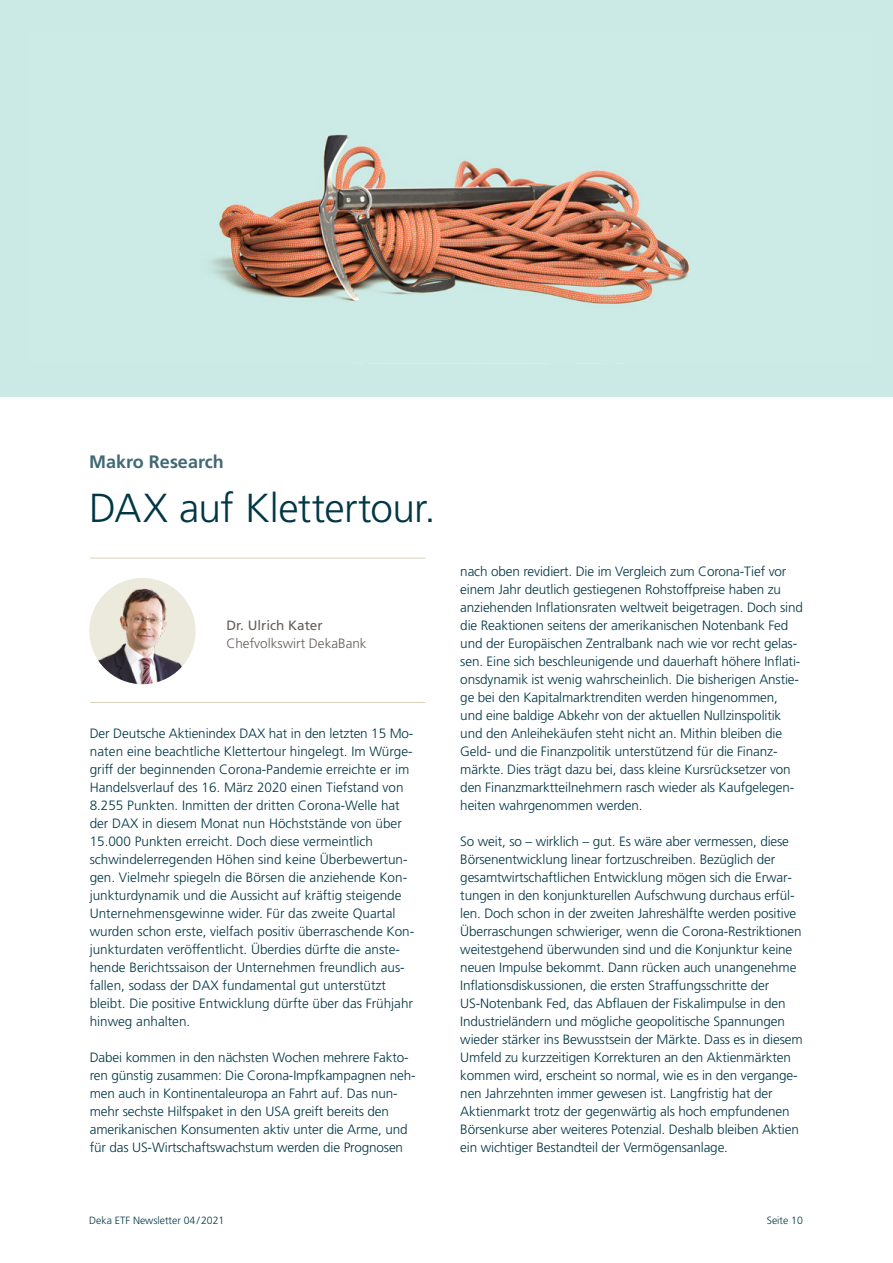
<style>
.page{position:relative;width:893px;height:1263px;background:#fff}
.page>*{position:absolute;margin:0;border:0;box-sizing:border-box;transform-origin:0 0}
.t1{font:300 40.5px "Deka Frutiger OTPS";letter-spacing:-.015em;color:#003745}
.t2{font:700 18px "Deka Frutiger OTPS";color:#406974}
.t3{font:300 13.5px/18px "Deka Frutiger OTPS";letter-spacing:-.01em;color:#003745}
.t4{font:300 13.5px "Deka Frutiger OTPS";color:#685d57}
.t5{font:13.5px "Deka Frutiger OTPS";color:#685d57}
.t6{font:300 10.5px "Deka Frutiger OTPS";color:#003745}
</style>
<div class="page">
<div style="left:0;top:0;width:893px;height:396px;background:#cceae5"></div>
<img style="left:211px;top:134px;width:479px;height:171px">
<div style="left:89px;top:578px;width:107px;height:106px;background:#ece9dd;border-radius:50%"></div>
<img style="left:89px;top:588px;width:107px;height:96px">
<hr style="left:90px;top:558px;width:335px;height:1px;background:#dad2ba">
<hr style="left:90px;top:702px;width:335px;height:1px;background:#dad2ba">
<h2 class="t2" style="left:89px;top:451px;width:136px">Makro Research</h2>
<h1 class="t1" style="left:89px;top:483px;width:348px">DAX auf Klettertour.</h1>
<p class="t5" style="left:226px;top:617px;width:98px">Dr. Ulrich Kater</p>
<p class="t4" style="left:226px;top:635px;width:142px">Chefvolkswirt DekaBank</p>
<p class="t3" style="left:90px;top:724px;width:326px">Der Deutsche Aktienindex DAX hat in den letzten 15 Mo&shy;naten eine beachtliche Klettertour hingelegt. Im Würge&shy;griff der beginnenden Corona-Pandemie erreichte er im Handelsverlauf des 16. März 2020 einen Tiefstand von 8.255 Punkten. Inmitten der dritten Corona-Welle hat der DAX in diesem Monat nun Höchststände von über 15.000 Punkten erreicht. Doch diese vermeintlich schwindelerregenden Höhen sind keine Überbewertun&shy;gen. Vielmehr spiegeln die Börsen die anziehende Kon&shy;junkturdynamik und die Aussicht auf kräftig steigende Unternehmensgewinne wider. Für das zweite Quartal wurden schon erste, vielfach positiv überraschende Kon&shy;junkturdaten veröffentlicht. Überdies dürfte die anste&shy;hende Berichtssaison der Unternehmen freundlich aus&shy;fallen, sodass der DAX fundamental gut unterstützt bleibt. Die positive Entwicklung dürfte über das Frühjahr hinweg anhalten.</p>
<p class="t3" style="left:90px;top:1048px;width:327px">Dabei kommen in den nächsten Wochen mehrere Fakto&shy;ren günstig zusammen: Die Corona-Impfkampagnen neh&shy;men auch in Kontinentaleuropa an Fahrt auf. Das nun&shy;mehr sechste Hilfspaket in den USA greift bereits den amerikanischen Konsumenten aktiv unter die Arme, und für das US-Wirtschaftswachstum werden die Prognosen</p>
<p class="t3" style="left:460px;top:562px;width:344px">nach oben revidiert. Die im Vergleich zum Corona-Tief vor einem Jahr deutlich gestiegenen Rohstoffpreise haben zu anziehenden Inflationsraten weltweit beigetragen. Doch sind die Reaktionen seitens der amerikanischen Notenbank Fed und der Europäischen Zentralbank nach wie vor recht gelas&shy;sen. Eine sich beschleunigende und dauerhaft höhere Inflati&shy;onsdynamik ist wenig wahrscheinlich. Die bisherigen Anstie&shy;ge bei den Kapitalmarktrenditen werden hingenommen, und eine baldige Abkehr von der aktuellen Nullzinspolitik und den Anleihekäufen steht nicht an. Mithin bleiben die Geld- und die Finanzpolitik unterstützend für die Finanz&shy;märkte. Dies trägt dazu bei, dass kleine Kursrücksetzer von den Finanzmarktteilnehmern rasch wieder als Kaufgelegen&shy;heiten wahrgenommen werden.</p>
<p class="t3" style="left:460px;top:832px;width:344px">So weit, so – wirklich – gut. Es wäre aber vermessen, diese Börsenentwicklung linear fortzuschreiben. Bezüglich der gesamtwirtschaftlichen Entwicklung mögen sich die Erwar&shy;tungen in den konjunkturellen Aufschwung durchaus erfül&shy;len. Doch schon in der zweiten Jahreshälfte werden positive Überraschungen schwieriger, wenn die Corona-Restriktionen weitestgehend überwunden sind und die Konjunktur keine neuen Impulse bekommt. Dann rücken auch unangenehme Inflationsdiskussionen, die ersten Straffungsschritte der US-Notenbank Fed, das Abflauen der Fiskalimpulse in den Industrieländern und mögliche geopolitische Spannungen wieder stärker ins Bewusstsein der Märkte. Dass es in diesem Umfeld zu kurzzeitigen Korrekturen an den Aktienmärkten kommen wird, erscheint so normal, wie es in den vergange&shy;nen Jahrzehnten immer gewesen ist. Langfristig hat der Aktienmarkt trotz der gegenwärtig als hoch empfundenen Börsenkurse aber weiteres Potenzial. Deshalb bleiben Aktien ein wichtiger Bestandteil der Vermögensanlage.</p>
<p class="t6" style="left:89px;top:1214px;width:137px">Deka ETF Newsletter 04/2021</p>
<p class="t6" style="left:767px;top:1214px;width:38px">Seite 10</p>
</div>
